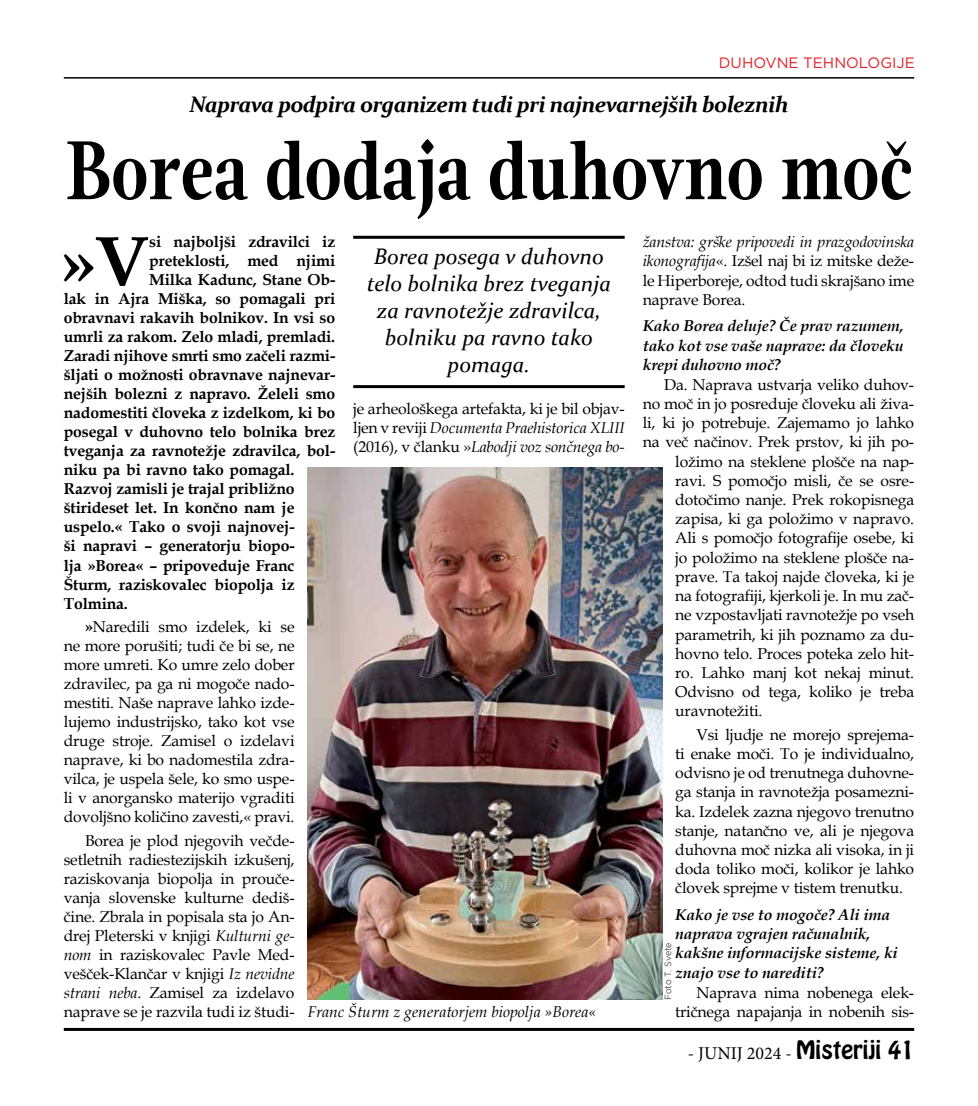
<style>
.page{position:relative;width:978px;height:1106px;background:#fff}
.page>*{position:absolute;margin:0;border:0;box-sizing:border-box;transform-origin:0 0}
.t1{font:700 82.5px "Magneta";color:#000;scale:.82 1}
.t2{font:700 70.2px "Book Antiqua";color:#000}
.t3{font:italic 22.5px/27px "Constantia";color:#000;text-align:center}
.t4{font:italic 700 22.5px "Constantia";letter-spacing:-.03em;color:#000}
.t5{font:18px "Minion Pro";color:#000}
.t6{font:15.75px/19px "Book Antiqua";letter-spacing:-.01em;color:#000;text-align:justify}
.t7{font:700 15.75px "Book Antiqua";letter-spacing:-.01em;color:#000}
.t8{font:italic 700 15.75px/19.2px "Book Antiqua";letter-spacing:-.01em;color:#000;text-align:justify}
.t9{font:italic 15.75px "Book Antiqua";color:#000}
.t10{font:15px "Gotham";color:#e31f27}
.t11{font:300 9px "Gotham";letter-spacing:-.015em;color:#000}
.s1{font-weight:700}
.s2{font-style:italic}
.s3{font-family:"Hobo Std";font-size:22.5px}
</style>
<div class="page">
<hr style="left:64px;top:77px;width:850px;height:2px;background:#000">
<hr style="left:64px;top:1027px;width:850px;height:3px;background:#000">
<hr style="left:353px;top:236px;width:272px;height:3px;background:#000">
<hr style="left:353px;top:385px;width:272px;height:3px;background:#000">
<img style="left:307px;top:468px;width:355px;height:531px">
<p class="t10" style="left:719px;top:53px;width:197px">DUHOVNE TEHNOLOGIJE</p>
<h3 class="t4" style="left:189px;top:88px;width:600px">Naprava podpira organizem tudi pri najnevarnejših boleznih</h3>
<h1 class="t1" style="left:65px;top:112px;width:1035px">Borea dodaja duhovno moč</h1>
<h2 class="t2" style="left:61px;top:213px;width:91px">»V</h2>
<p class="t7" style="left:149px;top:231px;width:187px">si najboljši zdravilci iz</p>
<h3 class="t3" style="left:367px;top:242px;width:246px">Borea posega v duhovno telo bolnika brez tveganja za ravnotežje zdravilca, bolniku pa ravno tako pomaga.</h3>
<p class="t7" style="left:149px;top:250px;width:187px">preteklosti, med njimi</p>
<p class="t7" style="left:149px;top:269px;width:187px">Milka Kadunc, Stane Ob-</p>
<p class="t7" style="left:64px;top:288px;width:273px">lak in Ajra Miška, so pomagali pri</p>
<p class="t7" style="left:64px;top:307px;width:273px">obravnavi rakavih bolnikov. In vsi so</p>
<p class="t7" style="left:64px;top:326px;width:273px">umrli za rakom. Zelo mladi, premladi.</p>
<p class="t7" style="left:64px;top:345px;width:273px">Zaradi njihove smrti smo začeli razmi-</p>
<p class="t7" style="left:64px;top:364px;width:273px">šljati o možnosti obravnave najnevar-</p>
<p class="t7" style="left:64px;top:383px;width:273px">nejših bolezni z napravo. Želeli smo</p>
<p class="t7" style="left:64px;top:402px;width:273px">nadomestiti človeka z izdelkom, ki bo</p>
<p class="t7" style="left:64px;top:421px;width:273px">posegal v duhovno telo bolnika brez</p>
<p class="t7" style="left:64px;top:440px;width:273px">tveganja za ravnotežje zdravilca, bol-</p>
<p class="t7" style="left:64px;top:459px;width:232px">niku pa bi ravno tako pomagal.</p>
<p class="t7" style="left:64px;top:478px;width:232px">Razvoj zamisli je trajal približno</p>
<p class="t7" style="left:64px;top:497px;width:232px">štirideset let. In končno nam je</p>
<p class="t7" style="left:64px;top:516px;width:232px">uspelo.« Tako o svoji najnovej-</p>
<p class="t7" style="left:64px;top:535px;width:232px">ši napravi – generatorju biopo-</p>
<p class="t7" style="left:64px;top:554px;width:232px">lja »Borea« – pripoveduje Franc</p>
<p class="t7" style="left:64px;top:573px;width:232px">Šturm, raziskovalec biopolja iz</p>
<p class="t7" style="left:64px;top:592px;width:66px">Tolmina.</p>
<p class="t6" style="left:64px;top:616px;width:232px;text-indent:21px"><span class="s1">»</span>Naredili smo izdelek, ki se ne more porušiti; tudi če bi se, ne more umreti. Ko umre zelo dober zdravilec, pa ga ni mogoče nado&shy;mestiti. Naše naprave lahko izde&shy;lujemo industrijsko, tako kot vse druge stroje. Zamisel o izdelavi naprave, ki bo nadomestila zdra&shy;vilca, je uspela šele, ko smo uspe&shy;li v anorgansko materijo vgraditi dovoljšno količino zavesti,« pravi.</p>
<p class="t6" style="left:64px;top:830px;width:232px;text-indent:21px">Borea je plod njegovih večde&shy;setletnih radiestezijskih izkušenj, raziskovanja biopolja in prouče&shy;vanja slovenske kulturne dediš&shy;čine. Zbrala in popisala sta jo An&shy;drej Pleterski v knjigi <span class="s2">Kulturni ge&shy;nom</span> in raziskovalec Pavle Med&shy;vešček-Klančar v knjigi <span class="s2">Iz nevidne strani neba</span>. Zamisel za izdelavo naprave se je razvila tudi iz študi-</p>
<p class="t6" style="left:353px;top:399px;width:273px">je arheološkega artefakta, ki je bil objav&shy;ljen v reviji <span class="s2">Documenta Praehistorica XLIII </span>(2016), v članku »<span class="s2">Labodji voz sončnega bo-</span></p>
<p class="t9" style="left:307px;top:1000px;width:290px">Franc Šturm z generatorjem biopolja »Borea«</p>
<p class="t6" style="left:643px;top:232px;width:273px"><span class="s2">žanstva: grške pripovedi in prazgodovinska ikonografija</span>«. Izšel naj bi iz mitske deže&shy;le Hiperboreje, odtod tudi skrajšano ime naprave Borea.</p>
<p class="t8" style="left:643px;top:316px;width:262px">Kako Borea deluje? Če prav razumem, tako kot vse vaše naprave: da človeku krepi duhovno moč?</p>
<p class="t6" style="left:664px;top:374px;width:252px">Da. Naprava ustvarja veliko duhov-</p>
<p class="t6" style="left:643px;top:394px;width:273px">no moč in jo posreduje človeku ali živa-</p>
<p class="t6" style="left:643px;top:413px;width:273px">li, ki jo potrebuje. Zajemamo jo lahko</p>
<p class="t6" style="left:643px;top:432px;width:273px">na več načinov. Prek prstov, ki jih po-</p>
<p class="t6" style="left:675px;top:451px;width:240px">ložimo na steklene plošče na nap-</p>
<p class="t6" style="left:675px;top:470px;width:240px">ravi. S pomočjo misli, če se osre-</p>
<p class="t6" style="left:675px;top:490px;width:240px">dotočimo nanje. Prek rokopisnega</p>
<p class="t6" style="left:675px;top:509px;width:240px">zapisa, ki ga položimo v napravo.</p>
<p class="t6" style="left:675px;top:528px;width:240px">Ali s pomočjo fotografije osebe, ki</p>
<p class="t6" style="left:675px;top:547px;width:240px">jo položimo na steklene plošče na-</p>
<p class="t6" style="left:675px;top:566px;width:240px">prave. Ta takoj najde človeka, ki je</p>
<p class="t6" style="left:675px;top:586px;width:240px">na fotografiji, kjerkoli je. In mu zač-</p>
<p class="t6" style="left:675px;top:605px;width:240px">ne vzpostavljati ravnotežje po vseh</p>
<p class="t6" style="left:675px;top:624px;width:240px">parametrih, ki jih poznamo za du-</p>
<p class="t6" style="left:675px;top:643px;width:240px">hovno telo. Proces poteka zelo hit-</p>
<p class="t6" style="left:675px;top:662px;width:240px">ro. Lahko manj kot nekaj minut.</p>
<p class="t6" style="left:675px;top:682px;width:240px">Odvisno od tega, koliko je treba</p>
<p class="t6" style="left:675px;top:701px;width:89px">uravnotežiti.</p>
<p class="t6" style="left:675px;top:724px;width:240px;text-indent:21px">Vsi ljudje ne morejo sprejema&shy;ti enake moči. To je individualno, odvisno je od trenutnega duhovne&shy;ga stanja in ravnotežja posamezni&shy;ka. Izdelek zazna njegovo trenutno stanje, natančno ve, ali je njegova duhovna moč nizka ali visoka, in ji doda toliko moči, kolikor je lahko človek sprejme v tistem trenutku.</p>
<p class="t8" style="left:675px;top:904px;width:224px;text-align:left">Kako je vse to mogoče? Ali ima naprava vgrajen računalnik, kakšne informacijske sisteme, ki znajo vse to narediti?</p>
<p class="t6" style="left:675px;top:982px;width:240px;text-align:right">Naprava nima nobenega elek&shy;tričnega napajanja in nobenih sis-</p>
<p class="t11" style="left:662px;top:1000px;width:59px;rotate:-90deg">Foto T. Svete</p>
<p class="t5" style="left:688px;top:1040px;width:228px">- JUNIJ 2024 - <span class="s3">Misteriji 41</span></p>
</div>
